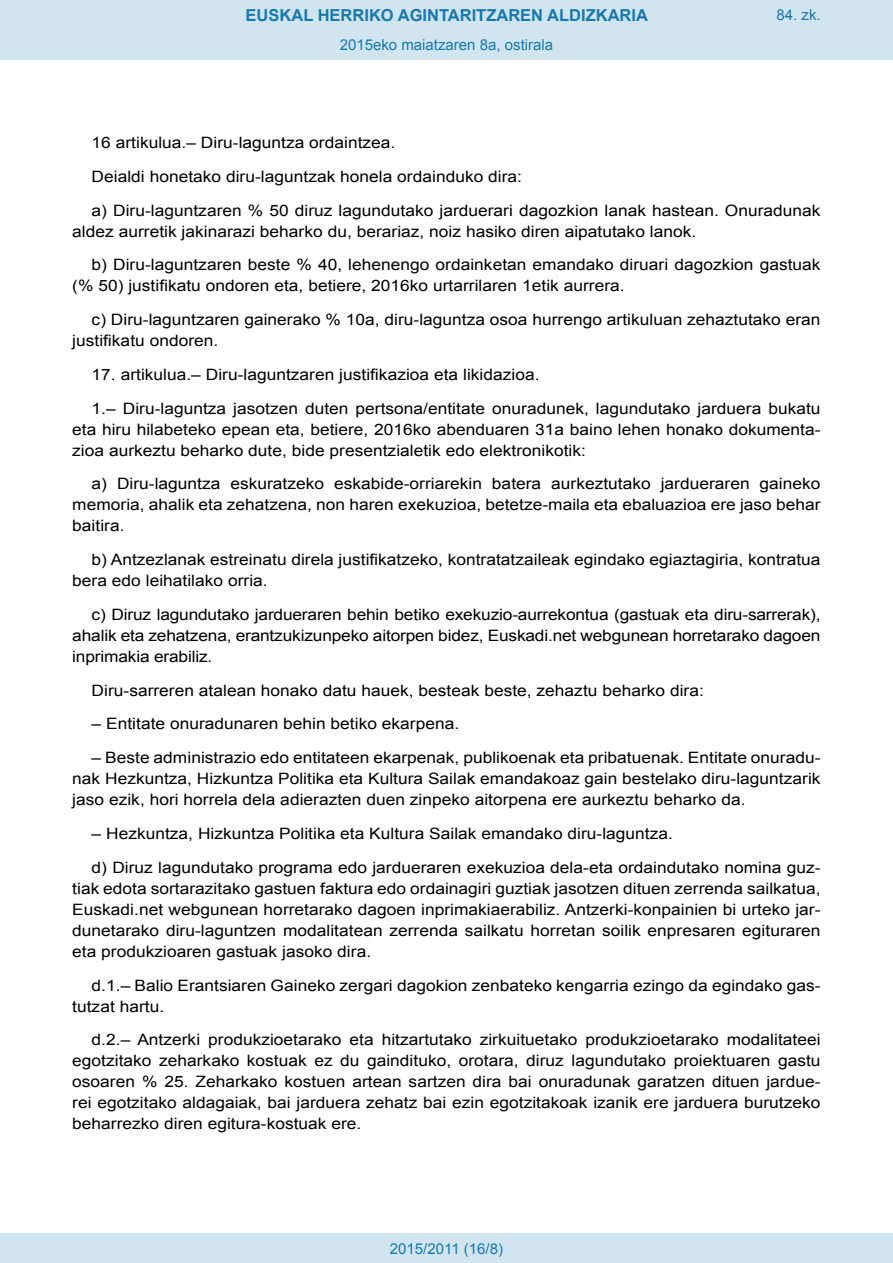
<style>
.page{position:relative;width:893px;height:1263px;background:#fff}
.page>*{position:absolute;margin:0;border:0;box-sizing:border-box;transform-origin:0 0}
.t1{font:700 16.5px "Arial";color:#1879ad}
.BOPVDetalle{font:15.6px/21px "Arial";color:#000;text-align:justify;scale:1.11 1}
.Paginacion_Centro{font:15px "Arial";color:#1879ad}
</style>
<div class="page">
<div style="left:0;top:0;width:893px;height:60px;background:#d0e5f0"></div>
<div style="left:0;top:1233px;width:893px;height:30px;background:#d0e5f0"></div>
<p class="t1" style="left:246px;top:4px;width:404px">EUSKAL HERRIKO AGINTARITZAREN ALDIZKARIA</p>
<p class="Paginacion_Centro" style="left:340px;top:35px;width:215px">2015eko maiatzaren 8a, ostirala</p>
<p class="Paginacion_Centro" style="left:776px;top:5px;width:46px">84. zk.</p>
<p class="BOPVDetalle" style="left:92px;top:132px;width:275px">16 artikulua.– Diru-laguntza ordaintzea.</p>
<p class="BOPVDetalle" style="left:92px;top:166px;width:389px">Deialdi honetako diru-laguntzak honela ordainduko dira:</p>
<p class="BOPVDetalle" style="left:72px;top:200px;width:676px;text-indent:19px">a) Diru-laguntzaren % 50 diruz lagundutako jarduerari dagozkion lanak hastean. Onuradunak aldez aurretik jakinarazi beharko du, berariaz, noiz hasiko diren aipatutako lanok.</p>
<p class="BOPVDetalle" style="left:72px;top:255px;width:676px;text-indent:19px">b) Diru-laguntzaren beste % 40, lehenengo ordainketan emandako diruari dagozkion gastuak (% 50) justifikatu ondoren eta, betiere, 2016ko urtarrilaren 1etik aurrera.</p>
<p class="BOPVDetalle" style="left:72px;top:309px;width:676px;text-indent:19px">c) Diru-laguntzaren gainerako % 10a, diru-laguntza osoa hurrengo artikuluan zehaztutako eran justifikatu ondoren.</p>
<p class="BOPVDetalle" style="left:92px;top:364px;width:405px">17. artikulua.– Diru-laguntzaren justifikazioa eta likidazioa.</p>
<p class="BOPVDetalle" style="left:72px;top:398px;width:676px;text-indent:19px">1.– Diru-laguntza jasotzen duten pertsona/entitate onuradunek, lagundutako jarduera bukatu eta hiru hilabeteko epean eta, betiere, 2016ko abenduaren 31a baino lehen honako dokumenta&shy;zioa aurkeztu beharko dute, bide presentzialetik edo elektronikotik:</p>
<p class="BOPVDetalle" style="left:72px;top:474px;width:676px;text-indent:19px">a) Diru-laguntza eskuratzeko eskabide-orriarekin batera aurkeztutako jardueraren gaineko memoria, ahalik eta zehatzena, non haren exekuzioa, betetze-maila eta ebaluazioa ere jaso behar baitira.</p>
<p class="BOPVDetalle" style="left:72px;top:549px;width:676px;text-indent:19px">b) Antzezlanak estreinatu direla justifikatzeko, kontratatzaileak egindako egiaztagiria, kontratua bera edo leihatilako orria.</p>
<p class="BOPVDetalle" style="left:72px;top:604px;width:676px;text-indent:19px">c) Diruz lagundutako jardueraren behin betiko exekuzio-aurrekontua (gastuak eta diru-sarrerak), ahalik eta zehatzena, erantzukizunpeko aitorpen bidez, Euskadi.net webgunean horretarako dagoen inprimakia erabiliz.</p>
<p class="BOPVDetalle" style="left:92px;top:680px;width:553px">Diru-sarreren atalean honako datu hauek, besteak beste, zehaztu beharko dira:</p>
<p class="BOPVDetalle" style="left:92px;top:714px;width:333px">– Entitate onuradunaren behin betiko ekarpena.</p>
<p class="BOPVDetalle" style="left:72px;top:747px;width:676px;text-indent:19px">– Beste administrazio edo entitateen ekarpenak, publikoenak eta pribatuenak. Entitate onuradu&shy;nak Hezkuntza, Hizkuntza Politika eta Kultura Sailak emandakoaz gain bestelako diru-laguntzarik jaso ezik, hori horrela dela adierazten duen zinpeko aitorpena ere aurkeztu beharko da.</p>
<p class="BOPVDetalle" style="left:92px;top:823px;width:525px">– Hezkuntza, Hizkuntza Politika eta Kultura Sailak emandako diru-laguntza.</p>
<p class="BOPVDetalle" style="left:72px;top:857px;width:676px;text-indent:19px">d) Diruz lagundutako programa edo jardueraren exekuzioa dela-eta ordaindutako nomina guz&shy;tiak edota sortarazitako gastuen faktura edo ordainagiri guztiak jasotzen dituen zerrenda sailkatua, Euskadi.net webgunean horretarako dagoen inprimakiaerabiliz. Antzerki-konpainien bi urteko jar&shy;dunetarako diru-laguntzen modalitatean zerrenda sailkatu horretan soilik enpresaren egituraren eta produkzioaren gastuak jasoko dira.</p>
<p class="BOPVDetalle" style="left:72px;top:975px;width:676px;text-indent:19px">d.1.– Balio Erantsiaren Gaineko zergari dagokion zenbateko kengarria ezingo da egindako gas&shy;tutzat hartu.</p>
<p class="BOPVDetalle" style="left:72px;top:1029px;width:676px;text-indent:19px">d.2.– Antzerki produkzioetarako eta hitzartutako zirkuituetako produkzioetarako modalitateei egotzitako zeharkako kostuak ez du gaindituko, orotara, diruz lagundutako proiektuaren gastu osoaren % 25. Zeharkako kostuen artean sartzen dira bai onuradunak garatzen dituen jardue&shy;rei egotzitako aldagaiak, bai jarduera zehatz bai ezin egotzitakoak izanik ere jarduera burutzeko beharrezko diren egitura-kostuak ere.</p>
<p class="Paginacion_Centro" style="left:390px;top:1238px;width:115px">2015/2011 (16/8)</p>
</div>
